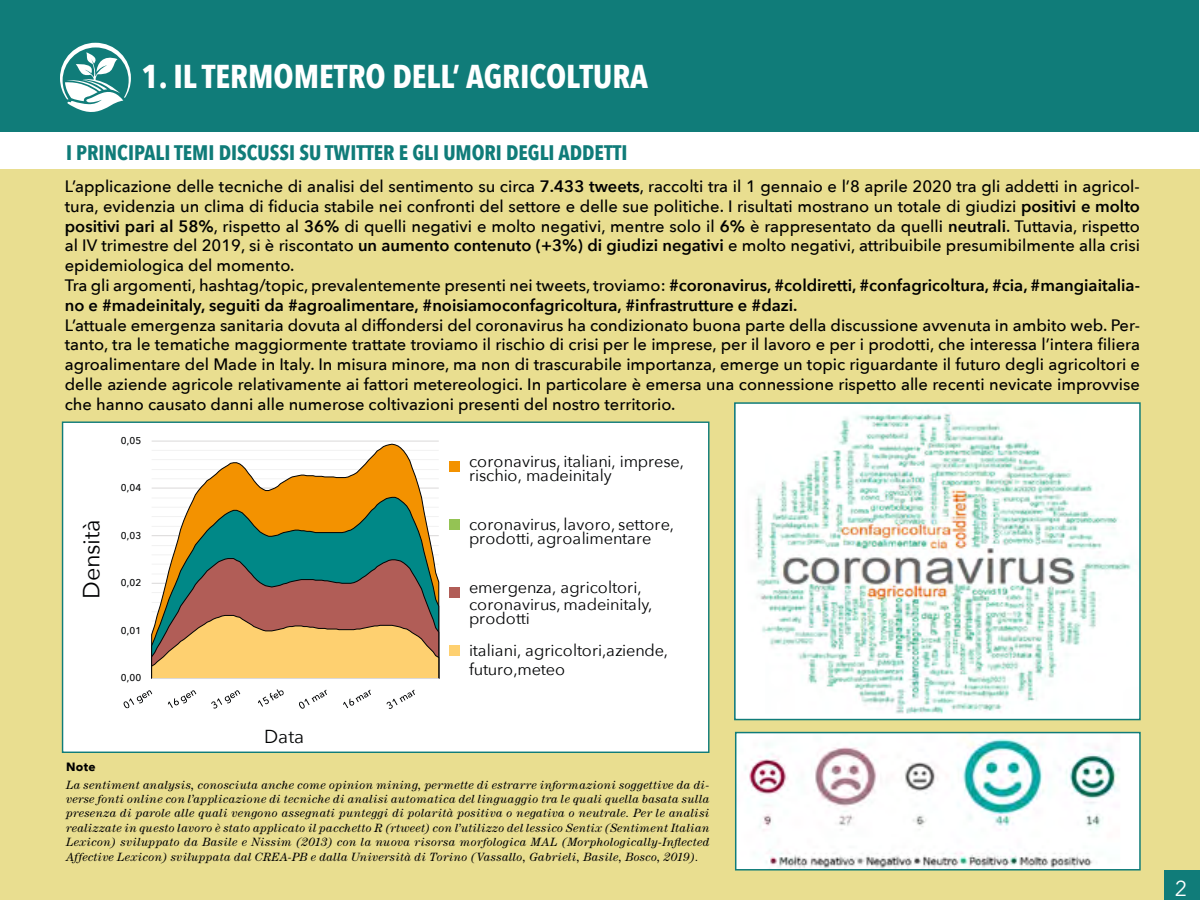
<style>
.page{position:relative;width:1200px;height:900px;background:#fff}
.page>*{position:absolute;margin:0;border:0;box-sizing:border-box;transform-origin:0 0}
.t1{font:700 33px "Avenir Next Condensed";color:#fff}
.t2{font:23.4px "Avenir Next";letter-spacing:-.01em;color:#010203}
.t3{font:21.6px "Avenir Next";color:#fff}
.t4{font:700 21px "Avenir Next Condensed";color:#107c79}
.t5{font:18.75px "Avenir Next";color:#010203}
.t6{font:500 16.5px/19.8px "Avenir Next";color:#000}
.t7{font:16.35px/13.6px "Avenir Next";letter-spacing:-.01em;color:#010203}
.t8{font:16.2px/14.1px "Avenir Next";letter-spacing:-.01em;color:#010203}
.t9{font:italic 12px/14.4px "Century";letter-spacing:.025em;color:#000;text-align:justify}
.t10{font:700 12px "Avenir Next";color:#000}
.t11{font:500 9.9px "Avenir Next";letter-spacing:.03em;color:#010203}
.s1{font-weight:600}
</style>
<div class="page">
<div style="left:0;top:170px;width:1200px;height:730px;background:#e9de90"></div>
<div style="left:1px;top:1px;width:1198px;height:131px;background:#107c79"></div>
<svg style="left:60px;top:43px;width:71px;height:69px"></svg>
<div style="left:63px;top:422px;width:646px;height:330px;background:#fff"></div>
<hr style="left:152px;top:441px;width:287px;height:1px;background:#dad9d9">
<svg style="left:152px;top:443px;width:287px;height:53px"></svg>
<svg style="left:151px;top:496px;width:288px;height:62px;background:#839960"></svg>
<svg style="left:151px;top:558px;width:288px;height:120px;background:#b19268"></svg>
<hr style="left:152px;top:678px;width:287px;height:1px;background:#dad9d9">
<svg style="left:124px;top:690px;width:28px;height:18px"></svg>
<svg style="left:168px;top:690px;width:28px;height:18px"></svg>
<svg style="left:211px;top:690px;width:29px;height:19px"></svg>
<svg style="left:258px;top:689px;width:26px;height:18px"></svg>
<svg style="left:299px;top:690px;width:28px;height:19px"></svg>
<svg style="left:343px;top:690px;width:28px;height:18px"></svg>
<svg style="left:387px;top:690px;width:28px;height:19px"></svg>
<div style="left:450px;top:461px;width:10px;height:11px;background:#f39200"></div>
<div style="left:450px;top:519px;width:10px;height:11px;background:#94c354"></div>
<div style="left:450px;top:587px;width:10px;height:11px;background:#b15d57"></div>
<div style="left:450px;top:645px;width:10px;height:11px;background:#fed070"></div>
<div style="left:1164px;top:871px;width:36px;height:29px;background:#107c79"></div>
<svg style="left:737px;top:405px;width:401px;height:312px;background:#e7f1ec"></svg>
<div style="left:734px;top:402px;width:407px;height:318px;border:2px solid #107c79"></div>
<img style="left:738px;top:735px;width:400px;height:133px">
<div style="left:735px;top:732px;width:406px;height:139px;border:2px solid #107c79"></div>
<h1 class="t1" style="left:142px;top:56px;width:508px">1. IL TERMOMETRO DELL’ AGRICOLTURA</h1>
<p class="t4" style="left:66px;top:139px;width:563px">I PRINCIPALI TEMI DISCUSSI SU TWITTER E GLI UMORI DEGLI ADDETTI</p>
<p class="t6" style="left:65px;top:176px;width:1077px">L’applicazione delle tecniche di analisi del sentimento su circa <span class="s1">7.433 tweets</span>, raccolti tra il 1 gennaio e l’8 aprile 2020 tra gli addetti in agricol&shy;tura, evidenzia un clima di fiducia stabile nei confronti del settore e delle sue politiche. I risultati mostrano un totale di giudizi <span class="s1">positivi e molto positivi pari al 58%</span>, rispetto al <span class="s1">36%</span> di quelli negativi e molto negativi, mentre solo il <span class="s1">6%</span> è rappresentato da quelli <span class="s1">neutrali</span>. Tuttavia, rispetto al IV trimestre del 2019, si è riscontato <span class="s1">un aumento contenuto (+3%) di giudizi negativi</span> e molto negativi, attribuibile presumibilmente alla crisi epidemiologica del momento.<br>Tra gli argomenti, hashtag/topic, prevalentemente presenti nei tweets, troviamo: <span class="s1">#coronavirus, #coldiretti, #confagricoltura, #cia, #mangiaitalia&shy;no e #madeinitaly, seguiti da #agroalimentare, #noisiamoconfagricoltura, #infrastrutture e #dazi.</span></p>
<p class="t6" style="left:65px;top:314px;width:1077px;text-align:justify">L’attuale emergenza sanitaria dovuta al diffondersi del coronavirus ha condizionato buona parte della discussione avvenuta in ambito web. Per&shy;tanto, tra le tematiche maggiormente trattate troviamo il rischio di crisi per le imprese, per il lavoro e per i prodotti, che interessa l’intera filiera agroalimentare del Made in Italy. In misura minore, ma non di trascurabile importanza, emerge un topic riguardante il futuro degli agricoltori e delle aziende agricole relativamente ai fattori metereologici. In particolare è emersa una connessione rispetto alle recenti nevicate improvvise che hanno causato danni alle numerose coltivazioni presenti del nostro territorio.</p>
<h2 class="t2" style="left:72px;top:599px;width:81px;rotate:-90deg">Densità</h2>
<p class="t11" style="left:121px;top:432px;width:22px">0,05</p>
<p class="t11" style="left:121px;top:480px;width:22px">0,04</p>
<p class="t11" style="left:121px;top:527px;width:22px">0,03</p>
<p class="t11" style="left:121px;top:575px;width:22px">0,02</p>
<p class="t11" style="left:121px;top:622px;width:22px">0,01</p>
<p class="t11" style="left:121px;top:670px;width:22px">0,00</p>
<p class="t5" style="left:264px;top:721px;width:41px">Data</p>
<p class="t7" style="left:469px;top:454px;width:217px">coronavirus, italiani, imprese, rischio, madeinitaly</p>
<p class="t7" style="left:469px;top:517px;width:207px">coronavirus, lavoro, settore, prodotti, agroalimentare</p>
<p class="t7" style="left:469px;top:580px;width:174px">emergenza, agricoltori,</p>
<p class="t8" style="left:469px;top:596px;width:185px">coronavirus, madeinitaly, prodotti</p>
<p class="t7" style="left:469px;top:639px;width:201px;line-height:19.6px">italiani, agricoltori,aziende, futuro,meteo</p>
<p class="t10" style="left:66px;top:757px;width:31px">Note</p>
<p class="t9" style="left:66px;top:777px;width:645px">La sentiment analysis, conosciuta anche come opinion mining, permette di estrarre informazioni soggettive da di&shy;verse fonti online con l’applicazione di tecniche di analisi automatica del linguaggio tra le quali quella basata sulla presenza di parole alle quali vengono assegnati punteggi di polarità positiva o negativa o neutrale. Per le analisi realizzate in questo lavoro è stato applicato il pacchetto R (rtweet) con l’utilizzo del lessico Sentix (Sentiment Italian Lexicon) sviluppato da Basile e Nissim (2013) con la nuova risorsa morfologica MAL (Morphologically-Inflected Affective Lexicon) sviluppata dal CREA-PB e dalla Università di Torino (Vassallo, Gabrieli, Basile, Bosco, 2019).</p>
<h3 class="t3" style="left:1175px;top:870px;width:14px">2</h3>
</div>
